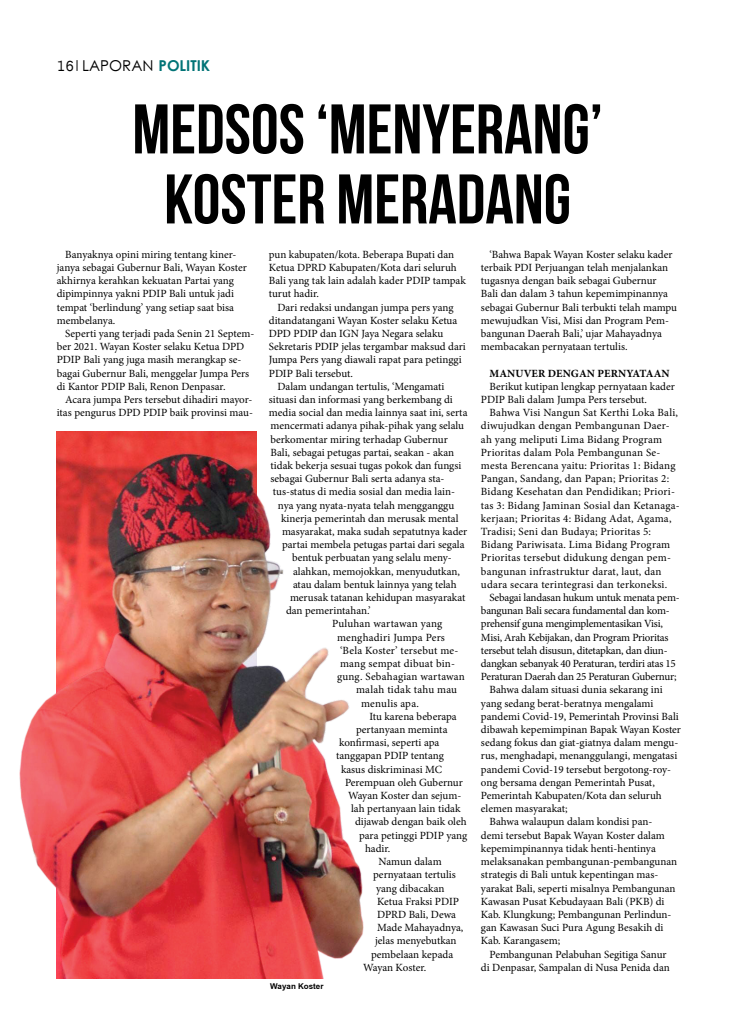
<style>
.page{position:relative;width:752px;height:1035px;background:#fff}
.page>*{position:absolute;margin:0;border:0;box-sizing:border-box;transform-origin:0 0}
.t1{font:700 70px/70px "Bebas Neue";color:#000;text-align:center}
.t2{font:15px "Levenim";color:#000}
.t3{font:11px/13.2px "Minion Pro";color:#000}
.t4{font:11px/13.2px "Minion Pro";letter-spacing:.02em;color:#000}
.t5{font:11px "Minion Pro";letter-spacing:-.02em;color:#000}
.t6{font:11px "Minion Pro";letter-spacing:-.025em;color:#000}
.t7{font:700 11px "Minion Pro";letter-spacing:.01em;color:#000}
.t8{font:11px "Minion Pro";letter-spacing:.025em;color:#000}
.t9{font:700 8px "Arial";color:#000}
.s1{font-weight:700;color:#007376}
</style>
<div class="page">
<img style="left:19px;top:431px;width:345px;height:547px">
<h2 class="t2" style="left:57px;top:57px;width:19px">16</h2>
<h2 class="t2" style="left:82px;top:57px;width:129px">LAPORAN <span class="s1">POLITIK</span></h2>
<h1 class="t1" style="left:132px;top:93px;width:471px">MEDSOS ‘MENYERANG’<br>KOSTER MERADANG</h1>
<p class="t3" style="left:57px;top:248px;width:191px;text-indent:9px">Banyaknya opini miring tentang kiner&shy;janya sebagai Gubernur Bali, Wayan Koster akhirnya kerahkan kekuatan Partai yang dipimpinnya yakni PDIP Bali untuk jadi tempat ‘berlindung’ yang setiap saat bisa membelanya.</p>
<p class="t3" style="left:57px;top:327px;width:199px;text-indent:9px">Seperti yang terjadi pada Senin 21 Septem&shy;ber 2021. Wayan Koster selaku Ketua DPD PDIP Bali yang juga masih merangkap se&shy;bagai Gubernur Bali, menggelar Jumpa Pers di Kantor PDIP Bali, Renon Denpasar.</p>
<p class="t3" style="left:57px;top:393px;width:197px;text-align:right">Acara jumpa Pers tersebut dihadiri mayor&shy;itas pengurus DPD PDIP baik provinsi mau-</p>
<p class="t3" style="left:269px;top:248px;width:198px">pun kabupaten/kota. Beberapa Bupati dan Ketua DPRD Kabupaten/Kota dari seluruh Bali yang tak lain adalah kader PDIP tampak turut hadir.</p>
<p class="t3" style="left:277px;top:300px;width:177px">Dari redaksi undangan jumpa pers yang</p>
<p class="t3" style="left:269px;top:314px;width:190px">ditandatangani Wayan Koster selaku Ketua</p>
<p class="t3" style="left:269px;top:327px;width:176px">DPD PDIP dan IGN Jaya Negara selaku</p>
<p class="t3" style="left:269px;top:340px;width:198px">Sekretaris PDIP jelas tergambar maksud dari</p>
<p class="t3" style="left:269px;top:353px;width:194px">Jumpa Pers yang diawali rapat para petinggi</p>
<p class="t3" style="left:269px;top:366px;width:86px">PDIP Bali tersebut.</p>
<p class="t3" style="left:277px;top:380px;width:168px">Dalam undangan tertulis, ‘Mengamati</p>
<p class="t3" style="left:269px;top:393px;width:185px">situasi dan informasi yang berkembang di</p>
<p class="t3" style="left:269px;top:406px;width:200px">media social dan media lainnya saat ini, serta</p>
<p class="t3" style="left:270px;top:419px;width:195px">mencermati adanya pihak-pihak yang selalu</p>
<p class="t3" style="left:270px;top:432px;width:179px">berkomentar miring terhadap Gubernur</p>
<p class="t3" style="left:270px;top:446px;width:185px">Bali, sebagai petugas partai, seakan - akan</p>
<p class="t3" style="left:270px;top:459px;width:192px">tidak bekerja sesuai tugas pokok dan fungsi</p>
<p class="t3" style="left:270px;top:472px;width:175px">sebagai Gubernur Bali serta adanya sta-</p>
<p class="t3" style="left:273px;top:485px;width:183px">tus-status di media sosial dan media lain-</p>
<p class="t3" style="left:278px;top:498px;width:178px">nya yang nyata-nyata telah mengganggu</p>
<p class="t3" style="left:281px;top:512px;width:179px">kinerja pemerintah dan merusak mental</p>
<p class="t3" style="left:282px;top:525px;width:187px">masyarakat, maka sudah sepatutnya kader</p>
<p class="t3" style="left:282px;top:538px;width:184px">partai membela petugas partai dari segala</p>
<p class="t3" style="left:292px;top:551px;width:161px">bentuk perbuatan yang selalu meny-</p>
<p class="t3" style="left:293px;top:564px;width:168px">alahkan, memojokkan, menyudutkan,</p>
<p class="t3" style="left:293px;top:578px;width:165px">atau dalam bentuk lainnya yang telah</p>
<p class="t3" style="left:290px;top:591px;width:177px">merusak tatanan kehidupan masyarakat</p>
<p class="t3" style="left:286px;top:604px;width:86px">dan pemerintahan.’</p>
<p class="t4" style="left:332px;top:617px;width:112px">Puluhan wartawan yang</p>
<p class="t4" style="left:337px;top:630px;width:109px">menghadiri Jumpa Pers</p>
<p class="t3" style="left:340px;top:644px;width:120px">‘Bela Koster’ tersebut me-</p>
<p class="t3" style="left:340px;top:657px;width:116px">mang sempat dibuat bin-</p>
<p class="t4" style="left:337px;top:670px;width:129px">gung. Sebahagian wartawan</p>
<p class="t8" style="left:356px;top:682px;width:102px">malah tidak tahu mau</p>
<p class="t4" style="left:361px;top:696px;width:59px">menulis apa.</p>
<p class="t3" style="left:369px;top:710px;width:89px">Itu karena beberapa</p>
<p class="t3" style="left:356px;top:723px;width:93px">pertanyaan meminta</p>
<p class="t3" style="left:339px;top:736px;width:102px">konfirmasi, seperti apa</p>
<p class="t3" style="left:336px;top:749px;width:109px">tanggapan PDIP tentang</p>
<p class="t3" style="left:341px;top:762px;width:103px">kasus diskriminasi MC</p>
<p class="t3" style="left:345px;top:776px;width:119px">Perempuan oleh Gubernur</p>
<p class="t3" style="left:348px;top:789px;width:115px">Wayan Koster dan sejum-</p>
<p class="t3" style="left:351px;top:802px;width:111px">lah pertanyaan lain tidak</p>
<p class="t3" style="left:355px;top:815px;width:113px">dijawab dengan baik oleh</p>
<p class="t3" style="left:359px;top:828px;width:110px">para petinggi PDIP yang</p>
<p class="t3" style="left:365px;top:842px;width:27px">hadir.</p>
<p class="t3" style="left:378px;top:855px;width:65px">Namun dalam</p>
<p class="t3" style="left:373px;top:868px;width:84px">pernyataan tertulis</p>
<p class="t3" style="left:376px;top:881px;width:70px">yang dibacakan</p>
<p class="t3" style="left:377px;top:894px;width:83px">Ketua Fraksi PDIP</p>
<p class="t3" style="left:377px;top:908px;width:80px">DPRD Bali, Dewa</p>
<p class="t3" style="left:377px;top:921px;width:88px">Made Mahayadnya,</p>
<p class="t3" style="left:375px;top:934px;width:83px">jelas menyebutkan</p>
<p class="t3" style="left:371px;top:947px;width:83px">pembelaan kepada</p>
<p class="t3" style="left:363px;top:960px;width:65px">Wayan Koster.</p>
<p class="t9" style="left:270px;top:981px;width:55px">Wayan Koster</p>
<p class="t3" style="left:480px;top:248px;width:197px;text-indent:9px">‘Bahwa Bapak Wayan Koster selaku kader terbaik PDI Perjuangan telah menjalankan tugasnya dengan baik sebagai Gubernur<br>Bali dan dalam 3 tahun kepemimpinannya sebagai Gubernur Bali terbukti telah mampu mewujudkan Visi, Misi dan Program Pem&shy;bangunan Daerah Bali,’ ujar Mahayadnya membacakan pernyataan tertulis.</p>
<p class="t7" style="left:489px;top:365px;width:182px">MANUVER DENGAN PERNYATAAN</p>
<p class="t3" style="left:480px;top:380px;width:195px;text-indent:9px">Berikut kutipan lengkap pernyataan kader<br>PDIP Bali dalam Jumpa Pers tersebut.</p>
<p class="t4" style="left:480px;top:406px;width:200px;text-indent:9px">Bahwa Visi Nangun Sat Kerthi Loka Bali, diwujudkan dengan Pembangunan Daer&shy;ah yang meliputi Lima Bidang Program Prioritas dalam Pola Pembangunan Se&shy;mesta Berencana yaitu: Prioritas 1: Bidang Pangan, Sandang, dan Papan; Prioritas 2:<br>Bidang Kesehatan dan Pendidikan; Priori&shy;tas 3: Bidang Jaminan Sosial dan Ketanaga&shy;kerjaan; Prioritas 4: Bidang Adat, Agama, Tradisi; Seni dan Budaya; Prioritas 5:<br>Bidang Pariwisata. Lima Bidang Program Prioritas tersebut didukung dengan pem&shy;bangunan infrastruktur darat, laut, dan udara secara terintegrasi dan terkoneksi.</p>
<p class="t5" style="left:489px;top:590px;width:192px">Sebagai landasan hukum untuk menata pem-</p>
<p class="t5" style="left:480px;top:603px;width:190px">bangunan Bali secara fundamental dan kom-</p>
<p class="t5" style="left:480px;top:616px;width:183px">prehensif guna mengimplementasikan Visi,</p>
<p class="t6" style="left:480px;top:630px;width:189px">Misi, Arah Kebijakan, dan Program Prioritas</p>
<p class="t6" style="left:480px;top:643px;width:188px">tersebut telah disusun, ditetapkan, dan diun-</p>
<p class="t5" style="left:480px;top:656px;width:196px">dangkan sebanyak 40 Peraturan, terdiri atas 15</p>
<p class="t5" style="left:480px;top:669px;width:197px">Peraturan Daerah dan 25 Peraturan Gubernur;</p>
<p class="t3" style="left:489px;top:683px;width:175px">Bahwa dalam situasi dunia sekarang ini</p>
<p class="t3" style="left:480px;top:696px;width:174px">yang sedang berat-beratnya mengalami</p>
<p class="t3" style="left:480px;top:710px;width:199px">pandemi Covid-19, Pemerintah Provinsi Bali</p>
<p class="t3" style="left:480px;top:723px;width:201px">dibawah kepemimpinan Bapak Wayan Koster</p>
<p class="t3" style="left:480px;top:736px;width:199px">sedang fokus dan giat-giatnya dalam mengu-</p>
<p class="t3" style="left:480px;top:749px;width:198px">rus, menghadapi, menanggulangi, mengatasi</p>
<p class="t3" style="left:480px;top:762px;width:192px">pandemi Covid-19 tersebut bergotong-roy-</p>
<p class="t3" style="left:480px;top:776px;width:175px">ong bersama dengan Pemerintah Pusat,</p>
<p class="t3" style="left:480px;top:789px;width:182px">Pemerintah Kabupaten/Kota dan seluruh</p>
<p class="t3" style="left:480px;top:802px;width:88px">elemen masyarakat;</p>
<p class="t3" style="left:489px;top:815px;width:164px">Bahwa walaupun dalam kondisi pan-</p>
<p class="t3" style="left:480px;top:828px;width:185px">demi tersebut Bapak Wayan Koster dalam</p>
<p class="t3" style="left:480px;top:842px;width:176px">kepemimpinannya tidak henti-hentinya</p>
<p class="t3" style="left:480px;top:855px;width:197px">melaksanakan pembangunan-pembangunan</p>
<p class="t3" style="left:480px;top:868px;width:179px">strategis di Bali untuk kepentingan mas-</p>
<p class="t3" style="left:480px;top:881px;width:196px">yarakat Bali, seperti misalnya Pembangunan</p>
<p class="t3" style="left:480px;top:894px;width:185px">Kawasan Pusat Kebudayaan Bali (PKB) di</p>
<p class="t3" style="left:480px;top:908px;width:192px">Kab. Klungkung; Pembangunan Perlindun-</p>
<p class="t3" style="left:480px;top:921px;width:184px">gan Kawasan Suci Pura Agung Besakih di</p>
<p class="t3" style="left:480px;top:934px;width:81px">Kab. Karangasem;</p>
<p class="t3" style="left:489px;top:947px;width:178px">Pembangunan Pelabuhan Segitiga Sanur</p>
<p class="t3" style="left:480px;top:960px;width:190px">di Denpasar, Sampalan di Nusa Penida dan</p>
</div>
